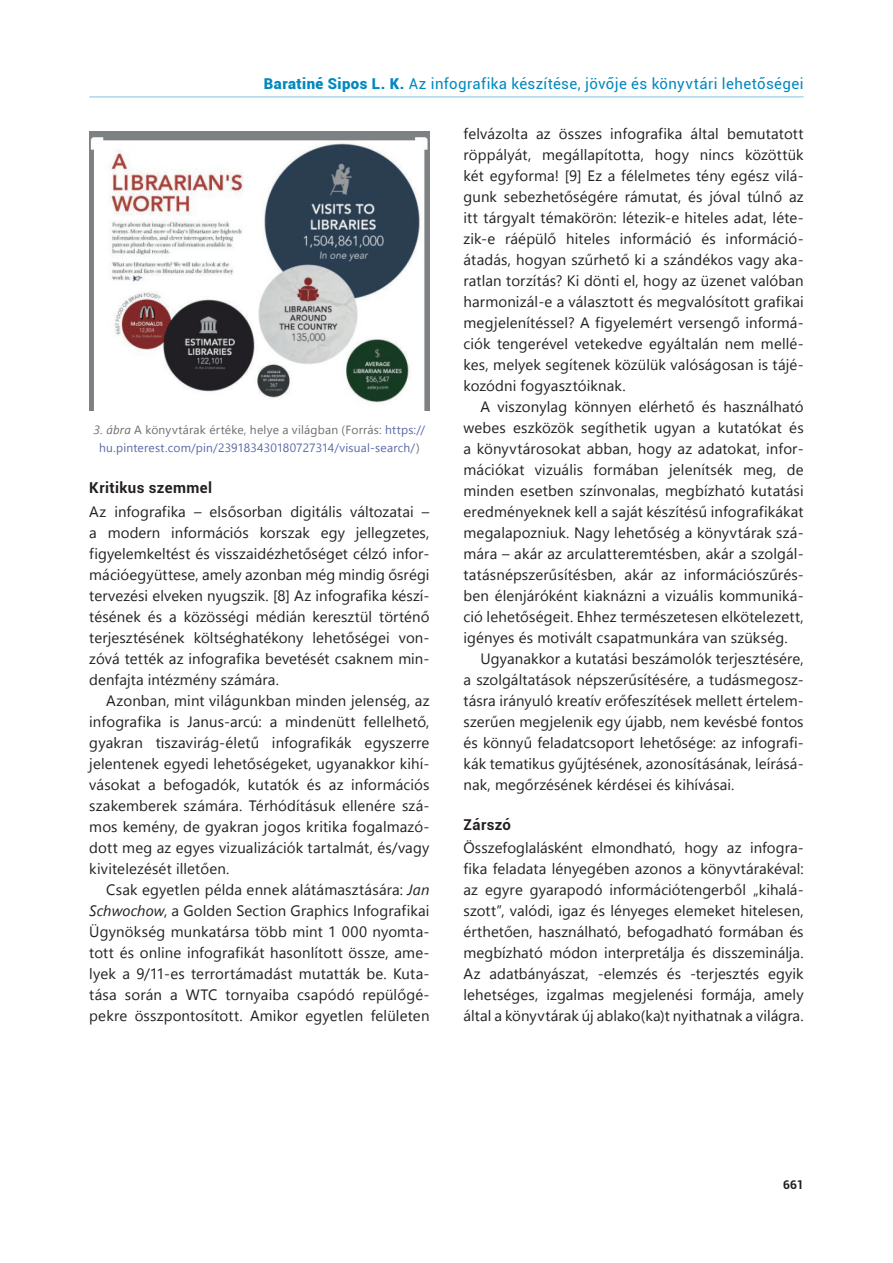
<style>
.page{position:relative;width:893px;height:1263px;background:#fff}
.page>*{position:absolute;margin:0;border:0;box-sizing:border-box;transform-origin:0 0}
.t1{font:15px/21px "Segoe UI";letter-spacing:.01em;color:#231f20;text-align:justify}
.t2{font:15px "Roboto";letter-spacing:.025em;color:#0088bf}
.t3{font:700 15px "Roboto";letter-spacing:.025em;color:#231f20}
.t4{font:12px/18px "Segoe UI";letter-spacing:.015em;color:#5a68a7;text-align:center}
.t5{font:700 12px "Roboto";color:#231f20}
.s1{font-weight:900}
.s2{font-style:italic;color:#6c6d70}
.s3{color:#6c6d70}
.s4{font-style:italic}
</style>
<div class="page">
<hr style="left:89px;top:97px;width:715px;height:1px;background:#0088bf">
<img style="left:89px;top:132px;width:340px;height:278px">
<p class="t2" style="left:264px;top:73px;width:541px"><span class="s1">Baratiné Sipos L. K.</span> Az infografika készítése, jövője és könyvtári lehetőségei</p>
<p class="t4" style="left:94px;top:420px;width:333px"><span class="s2">3. ábra</span> <span class="s3">A könyvtárak értéke, helye a világban (Forrás:</span> https:// hu.pinterest.com/pin/239183430180727314/visual-search/<span class="s3">)</span></p>
<p class="t3" style="left:89px;top:477px;width:124px">Kritikus szemmel</p>
<p class="t1" style="left:89px;top:501px;width:342px">Az infografika – elsősorban digitális változatai – a modern információs korszak egy jellegzetes, figyelemkeltést és visszaidézhetőséget célzó infor&shy;mációegyüttese, amely azonban még mindig ősrégi tervezési elveken nyugszik. [8] Az infografika készí&shy;tésének és a közösségi médián keresztül történő terjesztésének költséghatékony lehetőségei von&shy;zóvá tették az infografika bevetését csaknem min&shy;denfajta intézmény számára.</p>
<p class="t1" style="left:89px;top:690px;width:342px;text-indent:17px">Azonban, mint világunkban minden jelenség, az infografika is Janus-arcú: a mindenütt fellelhető, gyakran tiszavirág-életű infografikák egyszerre jelentenek egyedi lehetőségeket, ugyanakkor kihí&shy;vásokat a befogadók, kutatók és az információs szakemberek számára. Térhódításuk ellenére szá&shy;mos kemény, de gyakran jogos kritika fogalmazó&shy;dott meg az egyes vizualizációk tartalmát, és/vagy kivitelezését illetően.</p>
<p class="t1" style="left:89px;top:879px;width:342px;text-indent:17px">Csak egyetlen példa ennek alátámasztására: <span class="s4">Jan Schwochow</span>, a Golden Section Graphics Infografikai Ügynökség munkatársa több mint 1 000 nyomta&shy;tott és online infografikát hasonlított össze, ame&shy;lyek a 9/11-es terrortámadást mutatták be. Kuta&shy;tása során a WTC tornyaiba csapódó repülőgé&shy;pekre összpontosított. Amikor egyetlen felületen</p>
<p class="t1" style="left:463px;top:123px;width:342px">felvázolta az összes infografika által bemutatott röppályát, megállapította, hogy nincs közöttük két egyforma! [9] Ez a félelmetes tény egész vilá&shy;gunk sebezhetőségére rámutat, és jóval túlnő az itt tárgyalt témakörön: létezik-e hiteles adat, léte&shy;zik-e ráépülő hiteles információ és információ&shy;átadás, hogyan szűrhető ki a szándékos vagy aka&shy;ratlan torzítás? Ki dönti el, hogy az üzenet valóban harmonizál-e a választott és megvalósított grafikai megjelenítéssel? A figyelemért versengő informá&shy;ciók tengerével vetekedve egyáltalán nem mellé&shy;kes, melyek segítenek közülük valóságosan is tájé&shy;kozódni fogyasztóiknak.</p>
<p class="t1" style="left:463px;top:396px;width:342px;text-indent:17px">A viszonylag könnyen elérhető és használható webes eszközök segíthetik ugyan a kutatókat és a könyvtárosokat abban, hogy az adatokat, infor&shy;mációkat vizuális formában jelenítsék meg, de minden esetben színvonalas, megbízható kutatási eredményeknek kell a saját készítésű infografikákat megalapozniuk. Nagy lehetőség a könyvtárak szá&shy;mára – akár az arculatteremtésben, akár a szolgál&shy;tatásnépszerűsítésben, akár az információszűrés&shy;ben élenjáróként kiaknázni a vizuális kommuniká&shy;ció lehetőségeit. Ehhez természetesen elkötelezett, igényes és motivált csapatmunkára van szükség.</p>
<p class="t1" style="left:463px;top:648px;width:342px;text-indent:17px">Ugyanakkor a kutatási beszámolók terjesztésére, a szolgáltatások népszerűsítésére, a tudásmegosz&shy;tásra irányuló kreatív erőfeszítések mellett értelem&shy;szerűen megjelenik egy újabb, nem kevésbé fontos és könnyű feladatcsoport lehetősége: az infografi&shy;kák tematikus gyűjtésének, azonosításának, leírásá&shy;nak, megőrzésének kérdései és kihívásai.</p>
<p class="t3" style="left:463px;top:814px;width:49px">Zárszó</p>
<p class="t1" style="left:463px;top:837px;width:342px">Összefoglalásként elmondható, hogy az infogra&shy;fika feladata lényegében azonos a könyvtárakéval: az egyre gyarapodó információtengerből „kihalá&shy;szott”, valódi, igaz és lényeges elemeket hitelesen, érthetően, használható, befogadható formában és megbízható módon interpretálja és disszeminálja.<br>Az adatbányászat, -elemzés és -terjesztés egyik lehetséges, izgalmas megjelenési formája, amely által a könyvtárak új ablako(ka)t nyithatnak a világra.</p>
<p class="t5" style="left:783px;top:1177px;width:22px">661</p>
</div>
